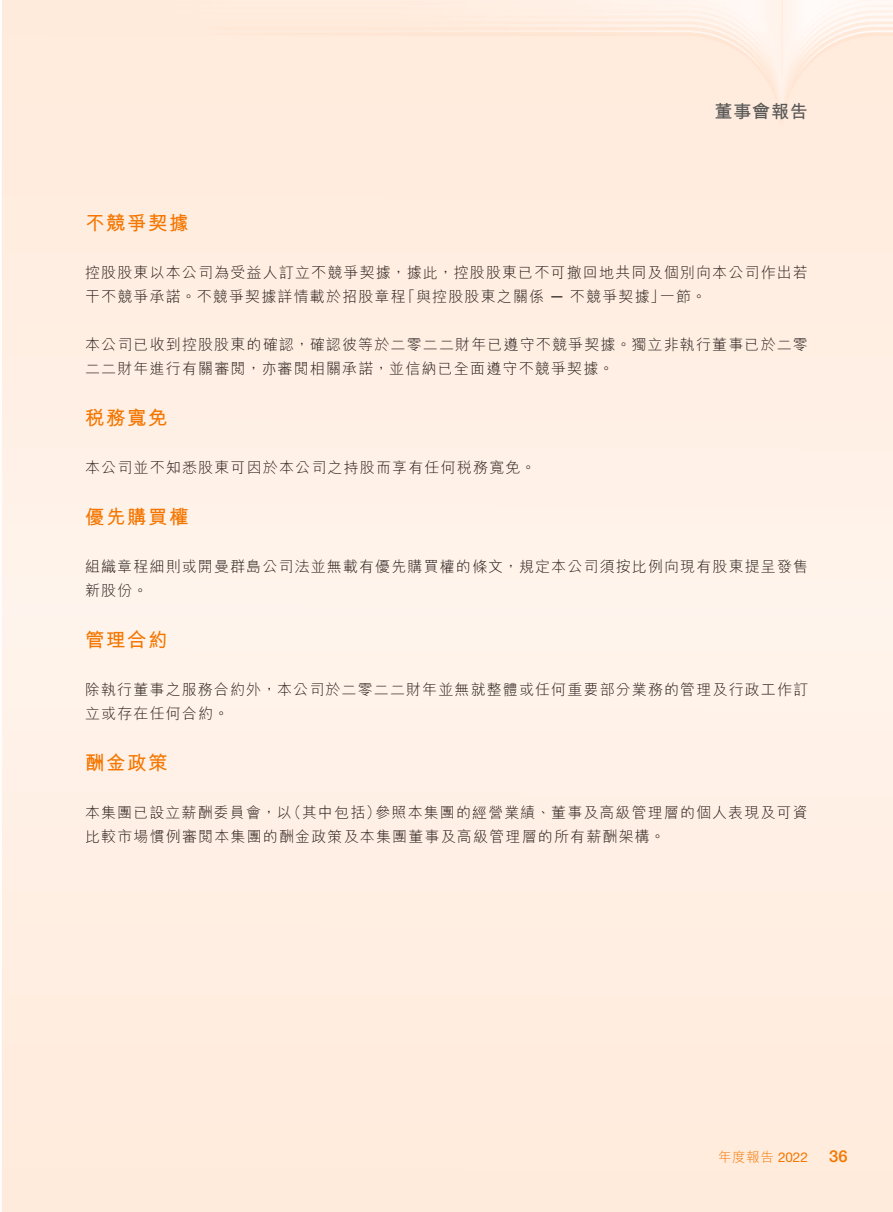
<style>
.page{position:relative;width:893px;height:1212px;background:#fff}
.page>*{position:absolute;margin:0;border:0;box-sizing:border-box;transform-origin:0 0}
.t1{font:700 19.5px "M Hei HK";letter-spacing:.08em;color:#f47600}
.t2{font:700 18px "M Hei HK";letter-spacing:.05em;color:#595857}
.t3{font:500 16.5px "Helvetica Neue LT Std";color:#f47600}
.t4{font:300 15px/24px "M Hei HK";letter-spacing:.075em;color:#231916}
.t5{font:300 13.5px "M Hei HK";color:#f47600}
.s1{font-family:"Helvetica Neue LT Std";font-weight:400}
</style>
<div class="page">
<p class="t2" style="left:714px;top:98px;width:95px">董事會報告</p>
<h1 class="t1" style="left:85px;top:209px;width:105px">不競爭契據</h1>
<p class="t4" style="left:660px;top:260px;width:150px;text-indent:-575px">控股股東以本公司為受益人訂立不競爭契據，據此，控股股東已不可撤回地共同及個別向本公司作出若一節。</p>
<p class="t4" style="left:401px;top:284px;width:266px">「與控股股東之關係 <span class="s1">—</span> 不競爭契據」</p>
<p class="t4" style="left:85px;top:284px;width:322px">干不競爭承諾。不競爭契據詳情載於招股章程</p>
<p class="t4" style="left:85px;top:332px;width:724px">本公司已收到控股股東的確認，確認彼等於二零二二財年已遵守不競爭契據。獨立非執行董事已於二零二二財年進行有關審閱，亦審閱相關承諾，並信納已全面遵守不競爭契據。</p>
<h1 class="t1" style="left:85px;top:404px;width:84px">稅務寬免</h1>
<p class="t4" style="left:85px;top:455px;width:452px">本公司並不知悉股東可因於本公司之持股而享有任何稅務寬免。</p>
<h1 class="t1" style="left:85px;top:503px;width:105px">優先購買權</h1>
<p class="t4" style="left:85px;top:554px;width:725px">組織章程細則或開曼群島公司法並無載有優先購買權的條文，規定本公司須按比例向現有股東提呈發售新股份。</p>
<h1 class="t1" style="left:85px;top:626px;width:84px">管理合約</h1>
<p class="t4" style="left:85px;top:677px;width:725px">除執行董事之服務合約外，本公司於二零二二財年並無就整體或任何重要部分業務的管理及行政工作訂立或存在任何合約。</p>
<h1 class="t1" style="left:85px;top:749px;width:84px">酬金政策</h1>
<p class="t4" style="left:376px;top:800px;width:434px">參照本集團的經營業績、董事及高級管理層的個人表現及可資</p>
<p class="t4" style="left:287px;top:800px;width:96px">（其中包括）</p>
<p class="t4" style="left:85px;top:800px;width:582px">本集團已設立薪酬委員會，以<br>比較市場慣例審閱本集團的酬金政策及本集團董事及高級管理層的所有薪酬架構。</p>
<p class="t5" style="left:718px;top:1150px;width:91px">年度報告 <span class="s1">2022</span></p>
<p class="t3" style="left:829px;top:1146px;width:20px">36</p>
</div>
